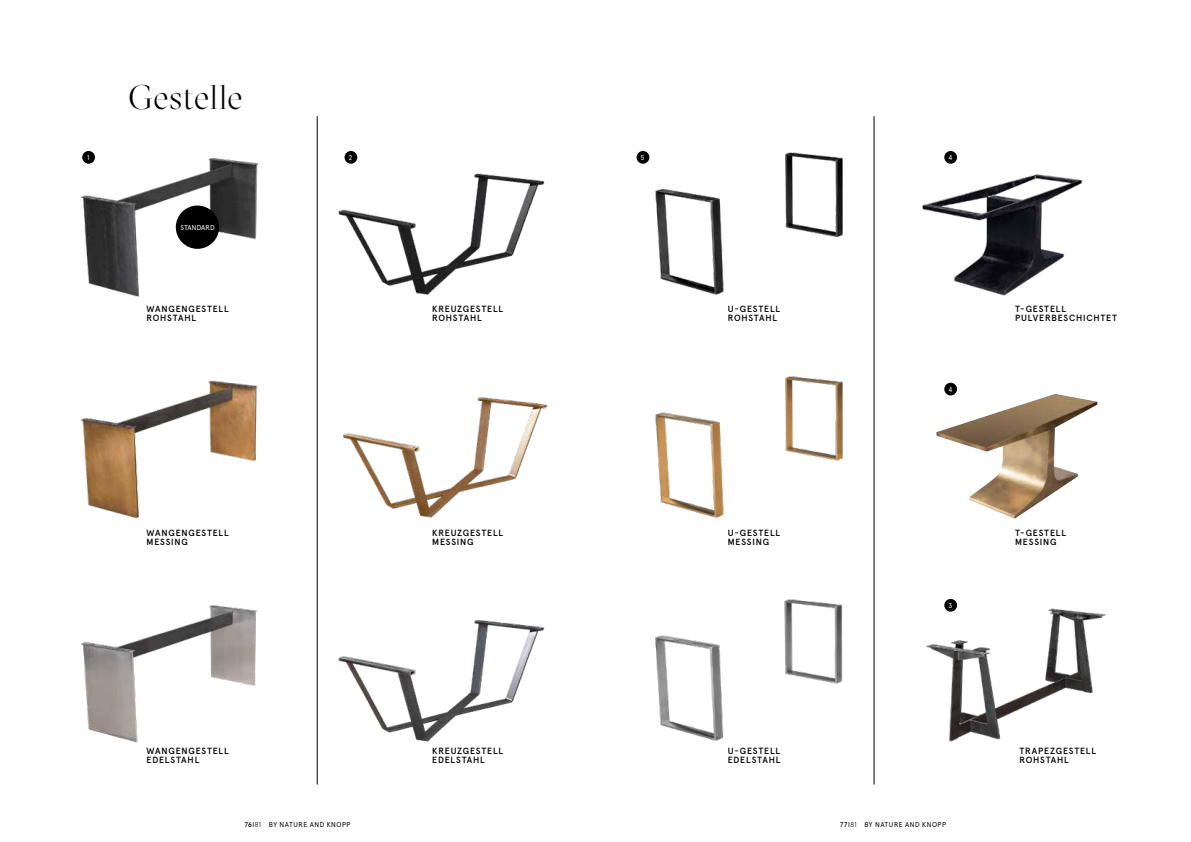
<style>
.page{position:relative;width:1191px;height:842px;background:#fff}
.page>*{position:absolute;margin:0;border:0;box-sizing:border-box;transform-origin:0 0}
.t1{font:300 34px "GT Sectra Display";letter-spacing:.025em;color:#000}
.t2{font:500 9px/9px "Apercu";letter-spacing:.085em;color:#000}
.t3{font:7px "Apercu";letter-spacing:.075em;color:#000}
.t4{font:7px "Apercu";letter-spacing:.01em;color:#fff}
.s1{font-weight:500}
.s2{font-weight:300}
</style>
<div class="page">
<img style="left:936px;top:394px;width:161px;height:125px">
<img style="left:80px;top:151px;width:179px;height:146px">
<img style="left:80px;top:604px;width:178px;height:139px">
<img style="left:80px;top:380px;width:178px;height:139px">
<img style="left:316px;top:378px;width:232px;height:173px">
<img style="left:316px;top:600px;width:229px;height:174px">
<img style="left:316px;top:153px;width:229px;height:175px">
<img style="left:655px;top:575px;width:219px;height:182px">
<img style="left:655px;top:352px;width:219px;height:181px">
<img style="left:639px;top:129px;width:235px;height:181px">
<img style="left:859px;top:155px;width:224px;height:154px">
<img style="left:862px;top:590px;width:244px;height:165px">
<div style="left:176px;top:206px;width:43px;height:43px;background:#000;border-radius:50%"></div>
<div style="left:82px;top:151px;width:13px;height:13px;background:#000;border-radius:50%"></div>
<div style="left:344px;top:151px;width:13px;height:13px;background:#000;border-radius:50%"></div>
<hr style="left:317px;top:116px;width:1px;height:668px;background:#000">
<div style="left:636px;top:151px;width:13px;height:13px;background:#000;border-radius:50%"></div>
<hr style="left:874px;top:116px;width:1px;height:668px;background:#000">
<div style="left:944px;top:599px;width:13px;height:13px;background:#000;border-radius:50%"></div>
<div style="left:944px;top:151px;width:13px;height:13px;background:#000;border-radius:50%"></div>
<div style="left:944px;top:383px;width:13px;height:12px;background:#000;border-radius:50%"></div>
<p class="t4" style="left:87px;top:152px;width:4px">1</p>
<h1 class="t1" style="left:128px;top:77px;width:116px">Gestelle</h1>
<p class="t4" style="left:180px;top:222px;width:36px">STANDARD</p>
<p class="t2" style="left:147px;top:304px;width:84px">WANGENGESTELL<br>ROHSTAHL</p>
<p class="t2" style="left:147px;top:527px;width:84px">WANGENGESTELL<br>MESSING</p>
<p class="t4" style="left:349px;top:152px;width:5px">2</p>
<p class="t2" style="left:432px;top:304px;width:73px">KREUZGESTELL<br>ROHSTAHL</p>
<p class="t2" style="left:432px;top:527px;width:73px">KREUZGESTELL<br>MESSING</p>
<p class="t4" style="left:641px;top:152px;width:5px">5</p>
<p class="t2" style="left:727px;top:304px;width:54px">U-GESTELL<br>ROHSTAHL</p>
<p class="t2" style="left:727px;top:527px;width:54px">U-GESTELL<br>MESSING</p>
<p class="t4" style="left:948px;top:152px;width:5px">4</p>
<p class="t4" style="left:948px;top:384px;width:5px">4</p>
<p class="t4" style="left:948px;top:600px;width:5px">3</p>
<p class="t2" style="left:147px;top:746px;width:84px">WANGENGESTELL<br>EDELSTAHL</p>
<p class="t2" style="left:432px;top:746px;width:73px">KREUZGESTELL<br>EDELSTAHL</p>
<p class="t2" style="left:727px;top:746px;width:54px">U-GESTELL<br>EDELSTAHL</p>
<p class="t3" style="left:245px;top:819px;width:107px"><span class="s1">76</span>I<span class="s2">81</span> BY NATURE AND KNOPP</p>
<p class="t3" style="left:840px;top:819px;width:107px"><span class="s1">77</span>I<span class="s2">81</span> BY NATURE AND KNOPP</p>
<p class="t2" style="left:1015px;top:304px;width:104px">T-GESTELL<br>PULVERBESCHICHTET</p>
<p class="t2" style="left:1015px;top:527px;width:53px">T-GESTELL<br>MESSING</p>
<p class="t2" style="left:1019px;top:746px;width:78px">TRAPEZGESTELL<br>ROHSTAHL</p>
</div>
